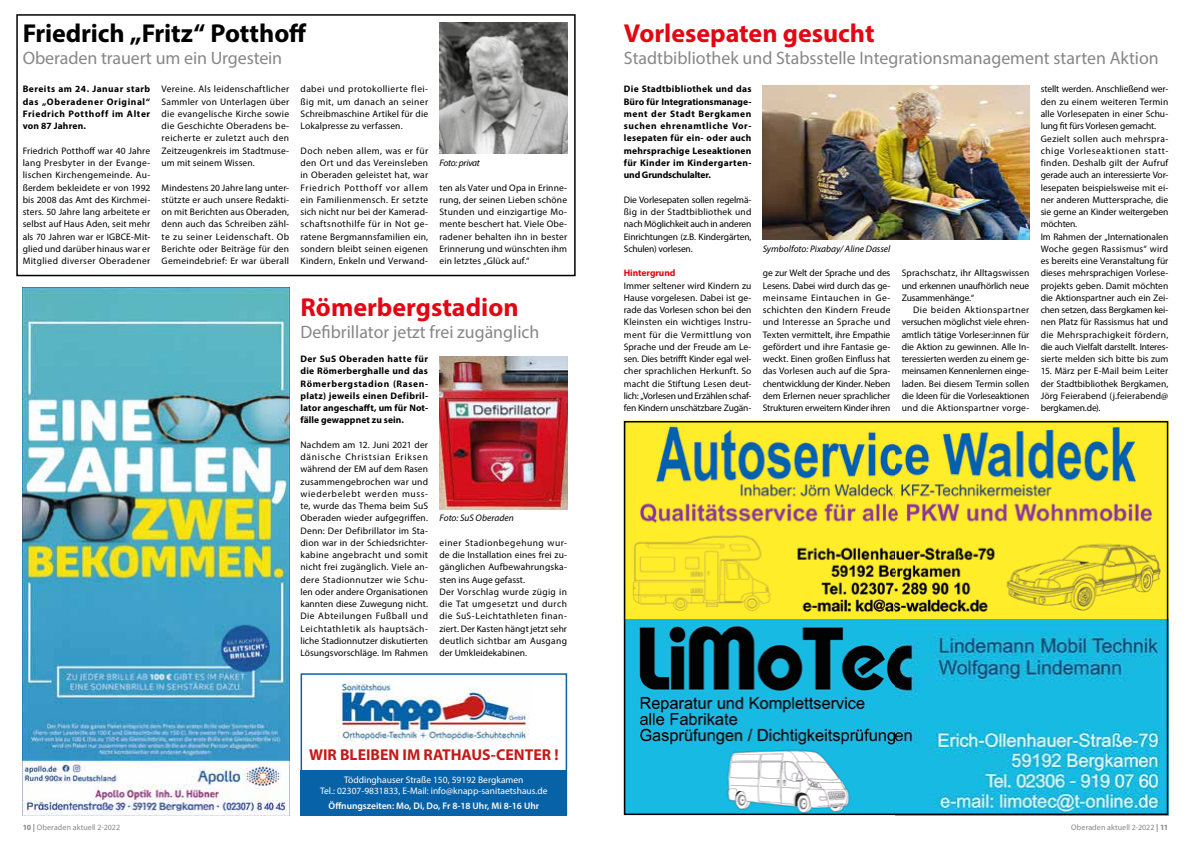
<style>
.page{position:relative;width:1191px;height:842px;background:#fff}
.page>*{position:absolute;margin:0;border:0;box-sizing:border-box;transform-origin:0 0}
.t1{font:700 26px "Myriad Pro";color:#e30613}
.t2{font:700 26px "Myriad Pro";letter-spacing:-.005em;color:#000}
.t3{font:18px "Myriad Pro";color:#878787}
.t4{font:700 15.8px "Myriad Pro";color:#c41a18}
.t5{font:9.5px/12.3px "Myriad Pro";letter-spacing:.005em;color:#000;text-align:justify}
.t6{font:700 9.5px/12.3px "Myriad Pro";letter-spacing:.02em;color:#000;text-align:justify}
.t7{font:9.5px/12.3px "Myriad Pro";letter-spacing:.025em;color:#000}
.t8{font:9.5px/11.4px "Myriad Pro";color:#fff;text-align:center}
.t9{font:italic 9.5px "Myriad Pro";letter-spacing:-.005em;color:#000}
.t10{font:600 9.5px "Myriad Pro";color:#fff}
.t11{font:italic 9.5px "Myriad Pro";letter-spacing:-.03em;color:#000}
.t12{font:700 9.5px "Myriad Pro";letter-spacing:-.01em;color:#e30613}
.t13{font:8px "Myriad Pro";letter-spacing:.01em;color:#878787}
.s1{font-weight:700}
</style>
<div class="page">
<img style="left:627px;top:424px;width:538px;height:388px">
<div style="left:624px;top:421px;width:544px;height:394px;border:2px solid #000"></div>
<div style="left:300px;top:770px;width:267px;height:45px;background:#0862a7"></div>
<img style="left:336px;top:682px;width:193px;height:60px">
<div style="left:300px;top:673px;width:267px;height:142px;border:2px solid #0862a7"></div>
<img style="left:439px;top:23px;width:128px;height:131px">
<div style="left:16px;top:14px;width:559px;height:262px;border:2px solid #000"></div>
<img style="left:763px;top:85px;width:266px;height:154px">
<img style="left:439px;top:356px;width:128px;height:153px">
<img style="left:23px;top:288px;width:266px;height:527px">
<h1 class="t2" style="left:23px;top:16px;width:285px">Friedrich „Fritz“ Potthoff</h1>
<h2 class="t3" style="left:23px;top:47px;width:261px">Oberaden trauert um ein Urgestein</h2>
<p class="t5" style="left:162px;top:83px;width:129px">Vereine. Als leidenschaftlicher Sammler von Unterlagen über die evangelische Kirche sowie die Geschichte Oberadens be&shy;reicherte er zuletzt auch den Zeitzeugenkreis im Stadtmuse&shy;um mit seinem Wissen.</p>
<p class="t5" style="left:162px;top:181px;width:129px">Mindestens 20 Jahre lang unter&shy;stützte er auch unsere Redakti&shy;on mit Berichten aus Oberaden, denn auch das Schreiben zähl&shy;te zu seiner Leidenschaft. Ob Berichte oder Beiträge für den Gemeindebrief: Er war überall</p>
<p class="t5" style="left:300px;top:83px;width:129px">dabei und protokollierte flei&shy;ßig mit, um danach an seiner Schreibmaschine Artikel für die Lokalpresse zu verfassen.</p>
<p class="t5" style="left:300px;top:144px;width:129px">Doch neben allem, was er für den Ort und das Vereinsleben in Oberaden geleistet hat, war Friedrich Potthoff vor allem ein Familienmensch. Er setzte sich nicht nur bei der Kamerad&shy;schaftsnothilfe für in Not ge&shy;ratene Bergmannsfamilien ein, sondern bleibt seinen eigenen Kindern, Enkeln und Verwand-</p>
<p class="t6" style="left:23px;top:83px;width:129px">Bereits am 24. Januar starb das „Oberadener Original“ Friedrich Potthoff im Alter von 87 Jahren.</p>
<p class="t5" style="left:23px;top:144px;width:129px">Friedrich Potthoff war 40 Jahre lang Presbyter in der Evange&shy;lischen Kirchengemeinde. Au&shy;ßerdem bekleidete er von 1992 bis 2008 das Amt des Kirchmei&shy;sters. 50 Jahre lang arbeitete er selbst auf Haus Aden, seit mehr als 70 Jahren war er IGBCE-Mit&shy;glied und darüber hinaus war er Mitglied diverser Oberadener</p>
<p class="t11" style="left:439px;top:157px;width:42px">Foto: privat</p>
<p class="t5" style="left:439px;top:181px;width:129px">ten als Vater und Opa in Erinne&shy;rung, der seinen Lieben schöne Stunden und einzigartige Mo&shy;mente beschert hat. Viele Obe&shy;radener behalten ihn in bester Erinnerung und wünschten ihm ein letztes „Glück auf.“</p>
<h1 class="t1" style="left:300px;top:290px;width:219px">Römerbergstadion</h1>
<h2 class="t3" style="left:300px;top:321px;width:240px">Defibrillator jetzt frei zugänglich</h2>
<p class="t6" style="left:300px;top:352px;width:129px">Der SuS Oberaden hatte für die Römerberghalle und das Römerbergstadion (Rasen&shy;platz) jeweils einen Defibril&shy;lator angeschafft, um für Not&shy;fälle gewappnet zu sein.</p>
<p class="t5" style="left:300px;top:438px;width:129px">Nachdem am 12. Juni 2021 der dänische Christsian Eriksen während der EM auf dem Rasen zusammengebrochen war und wiederbelebt werden muss&shy;te, wurde das Thema beim SuS Oberaden wieder aufgegriffen.<br>Denn: Der Defibrillator im Sta&shy;dion war in der Schiedsrichter&shy;kabine angebracht und somit nicht frei zugänglich. Viele an&shy;dere Stadionnutzer wie Schu&shy;len oder andere Organisationen kannten diese Zuwegung nicht.<br>Die Abteilungen Fußball und Leichtathletik als hauptsäch&shy;liche Stadionnutzer diskutierten Lösungsvorschläge. Im Rahmen</p>
<p class="t9" style="left:439px;top:512px;width:76px">Foto: SuS Oberaden</p>
<p class="t7" style="left:439px;top:536px;width:129px">einer Stadionbegehung wur&shy;de die Installation eines frei zu&shy;gänglichen Aufbewahrungska&shy;sten ins Auge gefasst.<br>Der Vorschlag wurde zügig in die Tat umgesetzt und durch die SuS-Leichtathleten finan&shy;ziert. Der Kasten hängt jetzt sehr deutlich sichtbar am Ausgang der Umkleidekabinen.</p>
<h3 class="t4" style="left:309px;top:745px;width:251px">WIR BLEIBEN IM RATHAUS-CENTER !</h3>
<p class="t8" style="left:320px;top:773px;width:229px">Töddinghauser Straße 150, 59192 Bergkamen<br>Tel.: 02307-9831833, E-Mail: info@knapp-sanitaetshaus.de</p>
<p class="t10" style="left:328px;top:800px;width:212px">Öffnungszeiten: Mo, Di, Do, Fr 8-18 Uhr, Mi 8-16 Uhr</p>
<h1 class="t1" style="left:624px;top:16px;width:252px">Vorlesepaten gesucht</h1>
<h2 class="t3" style="left:624px;top:47px;width:536px">Stadtbibliothek und Stabsstelle Integrationsmanagement starten Aktion</h2>
<p class="t6" style="left:624px;top:83px;width:129px">Die Stadtbibliothek und das Büro für Integrationsmanage&shy;ment der Stadt Bergkamen suchen ehrenamtliche Vor&shy;lesepaten für ein- oder auch mehrsprachige Leseaktionen für Kinder im Kindergarten&shy;und Grundschulalter.</p>
<p class="t5" style="left:624px;top:193px;width:129px">Die Vorlesepaten sollen regelmä&shy;ßig in der Stadtbibliothek und nach Möglichkeit auch in anderen Einrichtungen (z.B. Kindergärten, Schulen) vorlesen.</p>
<p class="t12" style="left:624px;top:267px;width:53px">Hintergrund</p>
<p class="t5" style="left:624px;top:279px;width:129px">Immer seltener wird Kindern zu Hause vorgelesen. Dabei ist ge&shy;rade das Vorlesen schon bei den Kleinsten ein wichtiges Instru&shy;ment für die Vermittlung von Sprache und der Freude am Le&shy;sen. Dies betrifft Kinder egal wel&shy;cher sprachlichen Herkunft. So macht die Stiftung Lesen deut&shy;lich: „Vorlesen und Erzählen schaf&shy;fen Kindern unschätzbare Zugän-</p>
<p class="t9" style="left:763px;top:243px;width:129px">Symbolfoto: Pixabay/ Aline Dassel</p>
<p class="t5" style="left:763px;top:267px;width:129px">ge zur Welt der Sprache und des Lesens. Dabei wird durch das ge&shy;meinsame Eintauchen in Ge&shy;schichten den Kindern Freude und Interesse an Sprache und Texten vermittelt, ihre Empathie gefördert und ihre Fantasie ge&shy;weckt. Einen großen Einfluss hat das Vorlesen auch auf die Spra&shy;chentwicklung der Kinder. Neben dem Erlernen neuer sprachlicher Strukturen erweitern Kinder ihren</p>
<p class="t5" style="left:901px;top:267px;width:129px">Sprachschatz, ihr Alltagswissen und erkennen unaufhörlich neue Zusammenhänge.“</p>
<p class="t5" style="left:901px;top:304px;width:129px;text-indent:11px">Die beiden Aktionspartner versuchen möglichst viele ehren&shy;amtlich tätige Vorleser:innen für die Aktion zu gewinnen. Alle In&shy;teressierten werden zu einem ge&shy;meinsamen Kennenlernen einge&shy;laden. Bei diesem Termin sollen die Ideen für die Vorleseaktionen und die Aktionspartner vorge-</p>
<p class="t5" style="left:1040px;top:83px;width:129px;text-align:left">stellt werden. Anschließend wer&shy;den zu einem weiteren Termin alle Vorlesepaten in einer Schu&shy;lung fit fürs Vorlesen gemacht.<br>Gezielt sollen auch mehrspra&shy;chige Vorleseaktionen statt&shy;finden. Deshalb gilt der Aufruf gerade auch an interessierte Vor&shy;lesepaten beispielsweise mit ei&shy;ner anderen Muttersprache, die sie gerne an Kinder weitergeben möchten.<br>Im Rahmen der „Internationalen<br>Woche gegen Rassismus“ wird es bereits eine Veranstaltung für dieses mehrsprachigen Vorlese&shy;projekts geben. Damit möchten die Aktionspartner auch ein Zei&shy;chen setzen, dass Bergkamen kei&shy;nen Platz für Rassismus hat und die Mehrsprachigkeit fördern, die auch Vielfalt darstellt. Interes&shy;sierte melden sich bitte bis zum</p>
<p class="t5" style="left:1040px;top:365px;width:129px">15. März per E-Mail beim Leiter der Stadtbibliothek Bergkamen, Jörg Feierabend (j.feierabend@ bergkamen.de).</p>
<p class="t13" style="left:23px;top:823px;width:99px"><span class="s1">10 |</span> Oberaden aktuell 2-2022</p>
<p class="t13" style="left:1071px;top:823px;width:99px">Oberaden aktuell 2-2022 <span class="s1">| 11</span></p>
</div>
